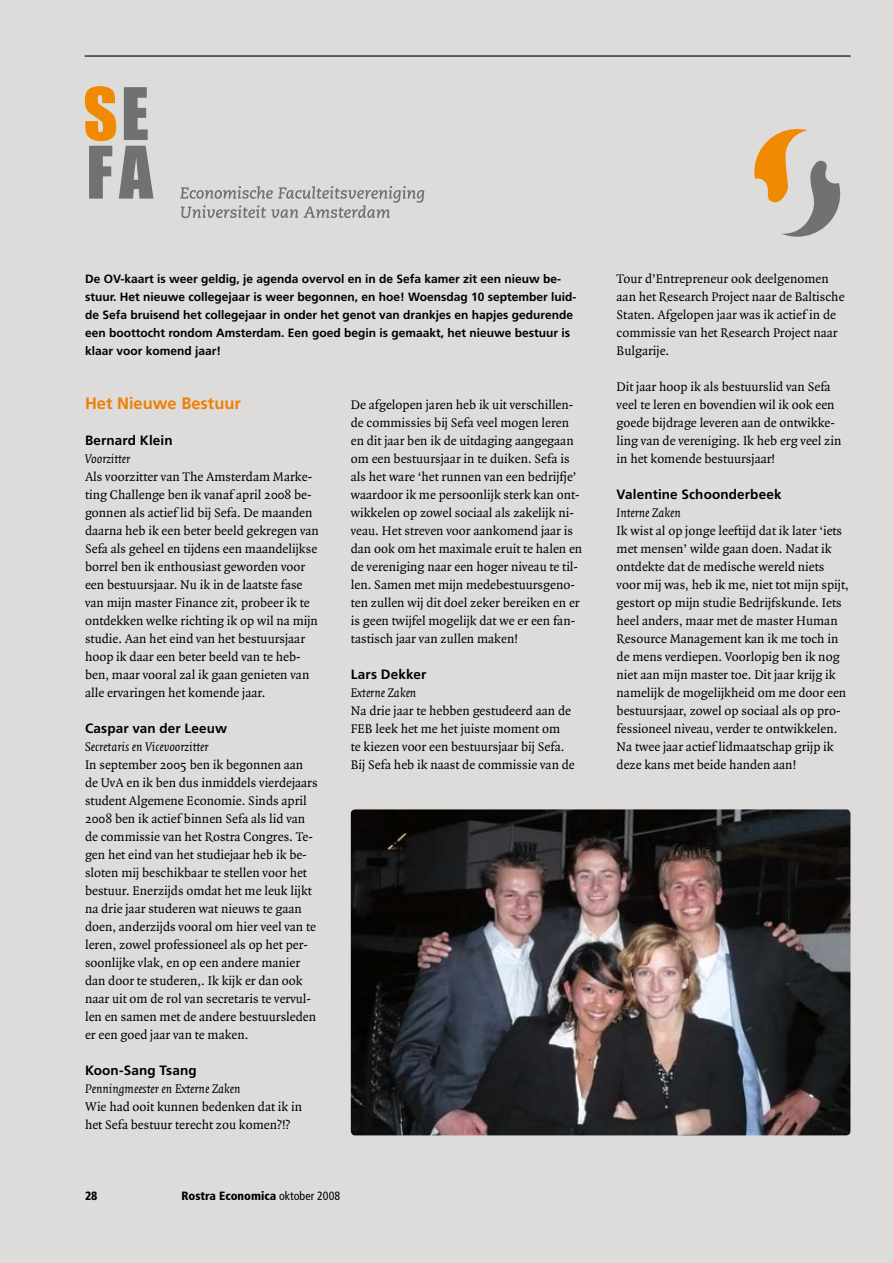
<style>
.page{position:relative;width:893px;height:1263px;background:#dedbdb}
.page>*{position:absolute;margin:0;border:0;box-sizing:border-box;transform-origin:0 0}
.t1{font:700 16.5px "Frutiger";color:#ee7f00}
.t2{font:13.5px/18px "Quadraat";color:#000}
.t3{font:italic 13.5px "Quadraat";color:#000}
.t4{font:700 13.5px "Frutiger";letter-spacing:.01em;color:#000}
.t5{font:700 12px/18px "Frutiger";color:#000}
.t6{font:900 condensed 12px "Frutiger";color:#000}
.s1{font-weight:400}
</style>
<div class="page">
<hr style="left:85px;top:55px;width:765px;height:2px;background:#000">
<img style="left:351px;top:809px;width:499px;height:326px">
<svg style="left:754px;top:129px;width:86px;height:108px"></svg>
<svg style="left:85px;top:86px;width:68px;height:113px"></svg>
<svg style="left:180px;top:186px;width:244px;height:32px"></svg>
<p class="t5" style="left:85px;top:270px;width:493px">De OV-kaart is weer geldig, je agenda overvol en in de Sefa kamer zit een nieuw be&shy;stuur. Het nieuwe collegejaar is weer begonnen, en hoe! Woensdag 10 september luid&shy;de Sefa bruisend het collegejaar in onder het genot van drankjes en hapjes gedurende een boottocht rondom Amsterdam. Een goed begin is gemaakt, het nieuwe bestuur is klaar voor komend jaar!</p>
<p class="t1" style="left:85px;top:394px;width:157px">Het Nieuwe Bestuur</p>
<p class="t4" style="left:85px;top:432px;width:89px">Bernard Klein</p>
<p class="t3" style="left:85px;top:452px;width:47px">Voorzitter</p>
<p class="t2" style="left:85px;top:468px;width:235px">Als voorzitter van The Amsterdam Marke&shy;ting Challenge ben ik vanaf april 2008 be&shy;gonnen als actief lid bij Sefa. De maanden daarna heb ik een beter beeld gekregen van Sefa als geheel en tijdens een maandelijkse borrel ben ik enthousiast geworden voor een bestuursjaar. Nu ik in de laatste fase van mijn master Finance zit, probeer ik te ontdekken welke richting ik op wil na mijn studie. Aan het eind van het bestuursjaar hoop ik daar een beter beeld van te heb&shy;ben, maar vooral zal ik gaan genieten van alle ervaringen het komende jaar.</p>
<p class="t4" style="left:85px;top:720px;width:144px">Caspar van der Leeuw</p>
<p class="t3" style="left:85px;top:740px;width:125px">Secretaris en Vicevoorzitter</p>
<p class="t2" style="left:85px;top:756px;width:234px">In september 2005 ben ik begonnen aan de UvA en ik ben dus inmiddels vierdejaars student Algemene Economie. Sinds april 2008 ben ik actief binnen Sefa als lid van de commissie van het Rostra Congres. Te&shy;gen het eind van het studiejaar heb ik be&shy;sloten mij beschikbaar te stellen voor het bestuur. Enerzijds omdat het me leuk lijkt na drie jaar studeren wat nieuws te gaan doen, anderzijds vooral om hier veel van te leren, zowel professioneel als op het per&shy;soonlijke vlak, en op een andere manier dan door te studeren,. Ik kijk er dan ook naar uit om de rol van secretaris te vervul&shy;len en samen met de andere bestuursleden er een goed jaar van te maken.</p>
<p class="t4" style="left:85px;top:1062px;width:113px">Koon-Sang Tsang</p>
<p class="t3" style="left:85px;top:1081px;width:157px">Penningmeester en Externe Zaken</p>
<p class="t2" style="left:85px;top:1098px;width:219px">Wie had ooit kunnen bedenken dat ik in het Sefa bestuur terecht zou komen?!?</p>
<p class="t2" style="left:351px;top:396px;width:233px">De afgelopen jaren heb ik uit verschillen&shy;de commissies bij Sefa veel mogen leren en dit jaar ben ik de uitdaging aangegaan om een bestuursjaar in te duiken. Sefa is als het ware ‘het runnen van een bedrijfje’ waardoor ik me persoonlijk sterk kan ont&shy;wikkelen op zowel sociaal als zakelijk ni&shy;veau. Het streven voor aankomend jaar is dan ook om het maximale eruit te halen en de vereniging naar een hoger niveau te til&shy;len. Samen met mijn medebestuursgeno&shy;ten zullen wij dit doel zeker bereiken en er is geen twijfel mogelijk dat we er een fan&shy;tastisch jaar van zullen maken!</p>
<p class="t4" style="left:351px;top:666px;width:77px">Lars Dekker</p>
<p class="t3" style="left:351px;top:685px;width:67px">Externe Zaken</p>
<p class="t2" style="left:351px;top:702px;width:225px">Na drie jaar te hebben gestudeerd aan de FEB leek het me het juiste moment om<br>te kiezen voor een bestuursjaar bij Sefa.<br>Bij Sefa heb ik naast de commissie van de</p>
<p class="t6" style="left:85px;top:1188px;width:14px">28</p>
<p class="t6" style="left:181px;top:1188px;width:160px">Rostra Economica <span class="s1">oktober 2008</span></p>
<p class="t2" style="left:617px;top:270px;width:229px">Tour d’Entrepreneur ook deelgenomen aan het Research Project naar de Baltische Staten. Afgelopen jaar was ik actief in de commissie van het Research Project naar Bulgarije.</p>
<p class="t2" style="left:617px;top:378px;width:226px">Dit jaar hoop ik als bestuurslid van Sefa veel te leren en bovendien wil ik ook een goede bijdrage leveren aan de ontwikke&shy;ling van de vereniging. Ik heb erg veel zin in het komende bestuursjaar!</p>
<p class="t4" style="left:617px;top:486px;width:167px">Valentine Schoonderbeek</p>
<p class="t3" style="left:617px;top:505px;width:66px">Interne Zaken</p>
<p class="t2" style="left:617px;top:522px;width:234px">Ik wist al op jonge leeftijd dat ik later ‘iets met mensen’ wilde gaan doen. Nadat ik ontdekte dat de medische wereld niets voor mij was, heb ik me, niet tot mijn spijt, gestort op mijn studie Bedrijfskunde. Iets heel anders, maar met de master Human Resource Management kan ik me toch in de mens verdiepen. Voorlopig ben ik nog niet aan mijn master toe. Dit jaar krijg ik namelijk de mogelijkheid om me door een bestuursjaar, zowel op sociaal als op pro&shy;fessioneel niveau, verder te ontwikkelen.<br>Na twee jaar actief lidmaatschap grijp ik deze kans met beide handen aan!</p>
</div>
